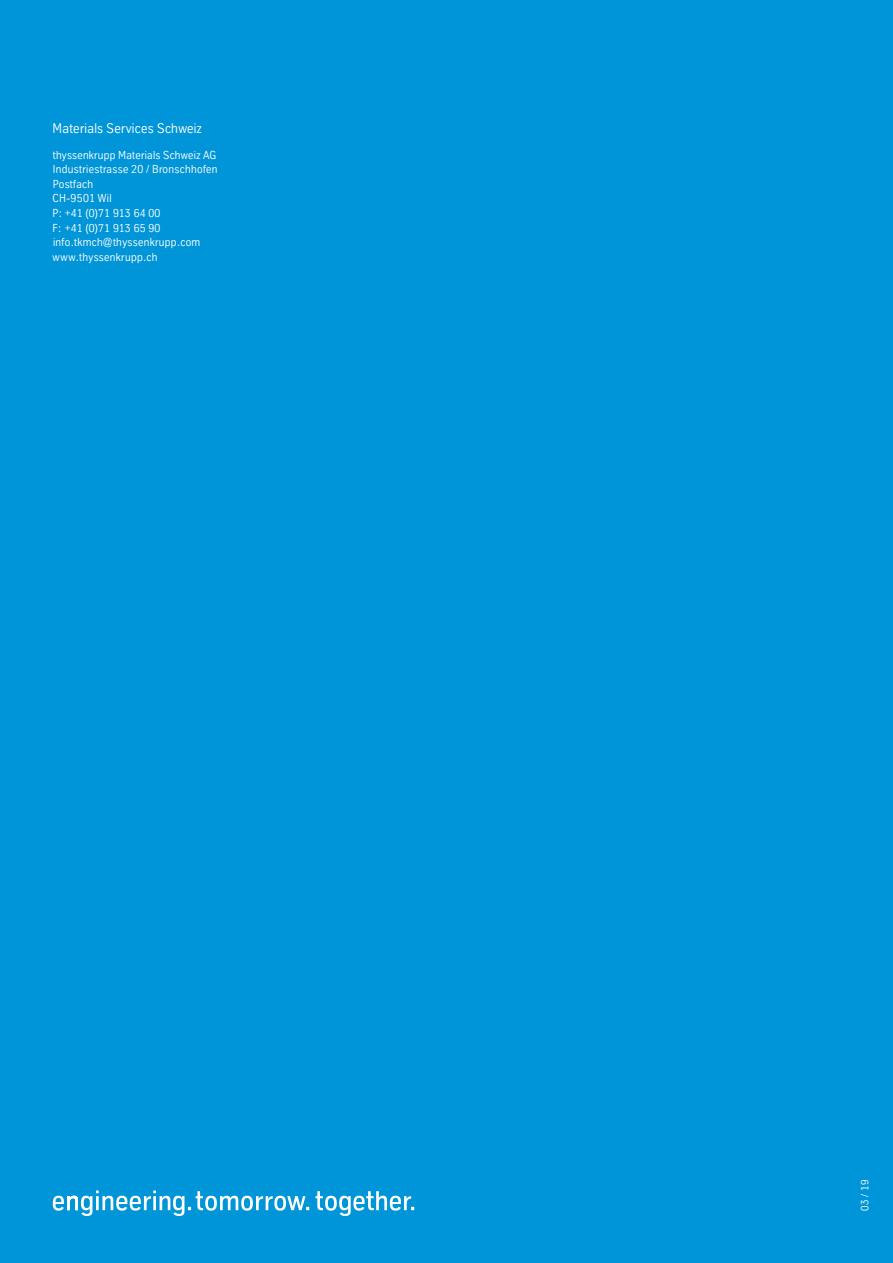
<style>
.page{position:relative;width:893px;height:1263px;background:#0095d8}
.page>*{position:absolute;margin:0;border:0;box-sizing:border-box;transform-origin:0 0}
.t1{font:13.5px "TK Type";letter-spacing:.015em;color:#fefefe}
.t2{font:11.25px/14.5px "TK Type";letter-spacing:.025em;color:#fefefe}
.t3{font:10.5px "TK Type";color:#fefefe}
</style>
<div class="page">
<svg style="left:53px;top:1190px;width:361px;height:26px"></svg>
<p class="t1" style="left:53px;top:122px;width:151px">Materials Services Schweiz</p>
<p class="t2" style="left:53px;top:148px;width:165px">thyssenkrupp Materials Schweiz AG</p>
<p class="t2" style="left:52px;top:163px;width:167px">Industriestrasse 20 / Bronschhofen<br>Postfach<br>CH-9501 Wil<br>P: +41 (0)71 913 64 00<br>F: +41 (0)71 913 65 90 info.tkmch@thyssenkrupp.com</p>
<p class="t2" style="left:53px;top:250px;width:107px">www.thyssenkrupp.ch</p>
<p class="t3" style="left:860px;top:1210px;width:32px;rotate:-90deg">03 / 19</p>
</div>
